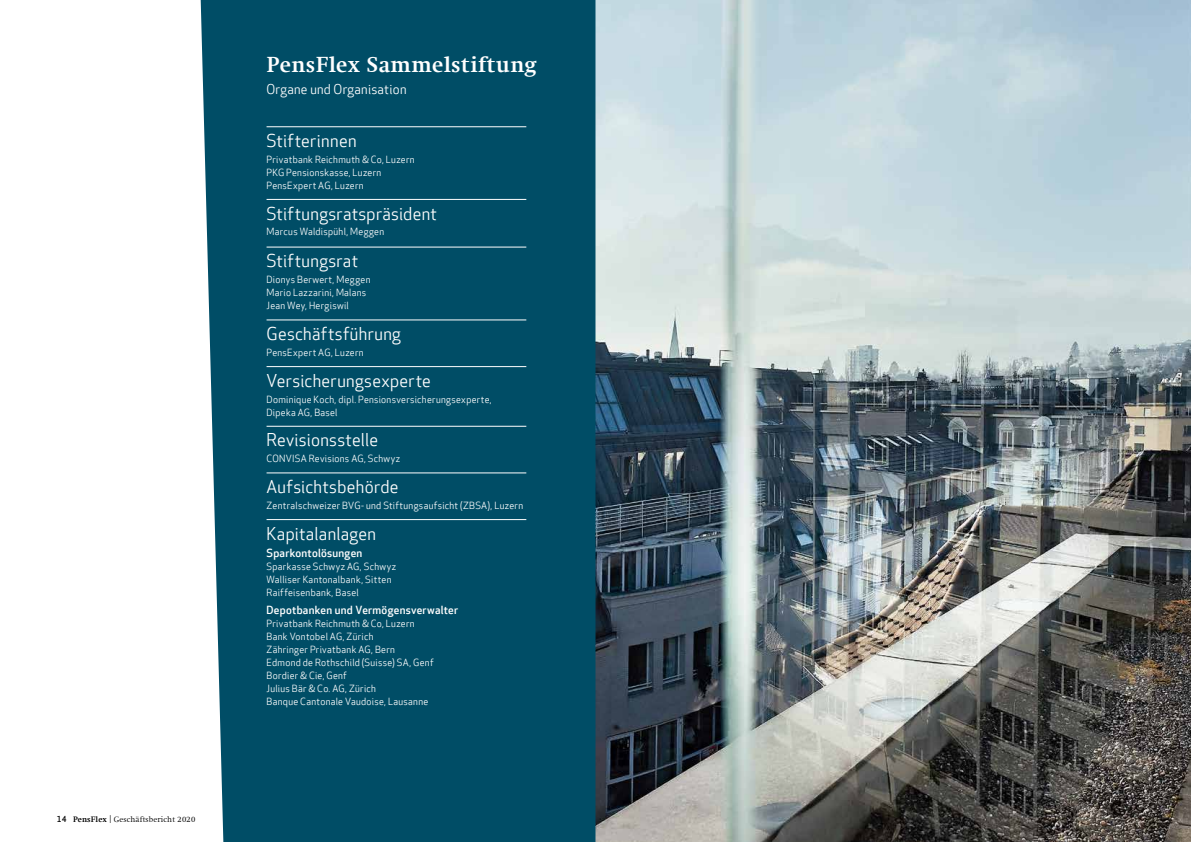
<style>
.page{position:relative;width:1191px;height:842px;background:#fff}
.page>*{position:absolute;margin:0;border:0;box-sizing:border-box;transform-origin:0 0}
.t1{font:700 22px "Swift Com";letter-spacing:.02em;color:#fff}
.t2{font:17px "Apex New";letter-spacing:.02em;color:#fff}
.t3{font:13px "Apex New";letter-spacing:.02em;color:#fff}
.t4{font:500 11px "Apex New";letter-spacing:.025em;color:#fff}
.t5{font:9.5px/13px "Apex New";letter-spacing:.03em;color:#fff}
.t6{font:300 8px "Swift Com";letter-spacing:.02em;color:#000}
.s1{font-family:"Apex New";font-weight:500}
.s2{font-weight:700}
</style>
<div class="page">
<img style="left:595px;top:0;width:596px;height:842px">
<div style="left:201px;top:0;width:394px;height:842px;background:#004d66"></div>
<hr style="left:266px;top:126px;width:260px;height:1px;background:#fff">
<hr style="left:266px;top:199px;width:260px;height:1px;background:#fff">
<hr style="left:266px;top:247px;width:260px;height:1px;background:#fff">
<hr style="left:266px;top:320px;width:260px;height:1px;background:#fff">
<hr style="left:266px;top:366px;width:260px;height:1px;background:#fff">
<hr style="left:266px;top:426px;width:260px;height:1px;background:#fff">
<hr style="left:266px;top:473px;width:260px;height:1px;background:#fff">
<hr style="left:266px;top:519px;width:260px;height:1px;background:#fff">
<p class="t6" style="left:57px;top:815px;width:140px"><span class="s1">14</span> <span class="s2">PensFlex</span>|Geschäftsbericht 2020</p>
<h1 class="t1" style="left:266px;top:52px;width:272px">PensFlex Sammelstiftung</h1>
<h3 class="t3" style="left:266px;top:82px;width:141px">Organe und Organisation</h3>
<h2 class="t2" style="left:266px;top:131px;width:91px">Stifterinnen</h2>
<p class="t5" style="left:266px;top:153px;width:150px">Privatbank Reichmuth &amp; Co, Luzern<br>PKG Pensionskasse, Luzern<br>PensExpert AG, Luzern</p>
<h2 class="t2" style="left:266px;top:204px;width:172px">Stiftungsratspräsident</h2>
<p class="t5" style="left:266px;top:226px;width:119px">Marcus Waldispühl, Meggen</p>
<h2 class="t2" style="left:266px;top:251px;width:93px">Stiftungsrat</h2>
<p class="t5" style="left:266px;top:273px;width:105px">Dionys Berwert, Meggen<br>Mario Lazzarini, Malans<br>Jean Wey, Hergiswil</p>
<h2 class="t2" style="left:266px;top:324px;width:136px">Geschäftsführung</h2>
<p class="t5" style="left:266px;top:346px;width:99px">PensExpert AG, Luzern</p>
<h2 class="t2" style="left:266px;top:371px;width:166px">Versicherungsexperte</h2>
<p class="t5" style="left:266px;top:393px;width:227px">Dominique Koch, dipl. Pensionsversicherungsexperte,<br>Dipeka AG, Basel</p>
<h2 class="t2" style="left:266px;top:431px;width:113px">Revisionsstelle</h2>
<p class="t5" style="left:266px;top:453px;width:135px">CONVISA Revisions AG, Schwyz</p>
<h2 class="t2" style="left:266px;top:477px;width:134px">Aufsichtsbehörde</h2>
<p class="t5" style="left:266px;top:499px;width:258px">Zentralschweizer BVG- und Stiftungsaufsicht (ZBSA), Luzern</p>
<h2 class="t2" style="left:266px;top:524px;width:111px">Kapitalanlagen</h2>
<p class="t4" style="left:266px;top:546px;width:97px">Sparkontolösungen</p>
<p class="t5" style="left:266px;top:560px;width:131px">Sparkasse Schwyz AG, Schwyz<br>Walliser Kantonalbank, Sitten<br>Raiffeisenbank, Basel</p>
<p class="t4" style="left:266px;top:604px;width:193px">Depotbanken und Vermögensverwalter</p>
<p class="t5" style="left:266px;top:618px;width:168px">Privatbank Reichmuth &amp; Co, Luzern<br>Bank Vontobel AG, Zürich<br>Zähringer Privatbank AG, Bern<br>Edmond de Rothschild (Suisse) SA, Genf<br>Bordier &amp; Cie, Genf<br>Julius Bär &amp; Co. AG, Zürich<br>Banque Cantonale Vaudoise, Lausanne</p>
</div>
